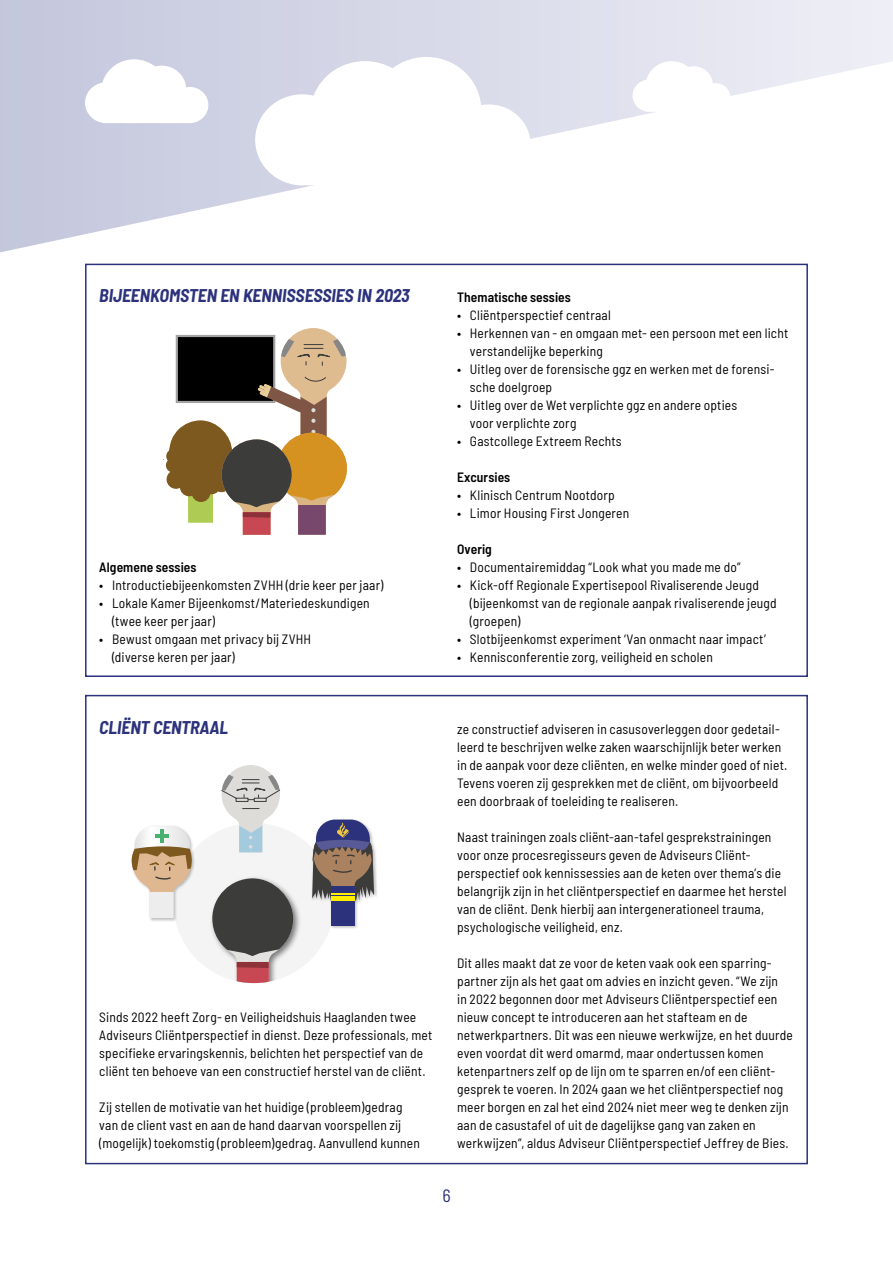
<style>
.page{position:relative;width:893px;height:1263px;background:#fff}
.page>*{position:absolute;margin:0;border:0;box-sizing:border-box;transform-origin:0 0}
.t1{font:italic 700 semi-condensed 18px "Barlow";letter-spacing:-.005em;color:#2c327b}
.t2{font:semi-condensed 18px "Barlow";color:#2c327b}
.t3{font:semi-condensed 13.5px/18px "Barlow";letter-spacing:.015em;color:#000}
.t4{font:600 semi-condensed 13.5px "Barlow";letter-spacing:.005em;color:#000}
</style>
<div class="page">
<svg style="left:0;top:0;width:893px;height:253px"></svg>
<svg style="left:255px;top:57px;width:276px;height:128px"></svg>
<svg style="left:632px;top:61px;width:99px;height:51px"></svg>
<svg style="left:85px;top:59px;width:124px;height:64px"></svg>
<div style="left:85px;top:695px;width:723px;height:469px;border:2px solid #2c327b"></div>
<div style="left:85px;top:264px;width:723px;height:413px;border:2px solid #2c327b"></div>
<div style="left:173px;top:823px;width:161px;height:160px;background:#f4f4f4;border-radius:50%"></div>
<svg style="left:221px;top:765px;width:59px;height:87px"></svg>
<img style="left:211px;top:877px;width:89px;height:67px">
<svg style="left:212px;top:878px;width:81px;height:105px"></svg>
<img style="left:131px;top:844px;width:63px;height:77px">
<svg style="left:132px;top:826px;width:60px;height:92px"></svg>
<hr style="left:160px;top:830px;width:4px;height:13px;background:#49b170">
<hr style="left:155px;top:835px;width:14px;height:3px;background:#49b170">
<img style="left:330px;top:846px;width:47px;height:82px">
<svg style="left:312px;top:819px;width:62px;height:106px"></svg>
<div style="left:166px;top:458px;width:14px;height:14px;background:#7d581f;border-radius:50%"></div>
<div style="left:167px;top:470px;width:18px;height:19px;background:#7d581f;border-radius:50%"></div>
<svg style="left:166px;top:449px;width:14px;height:14px"></svg>
<svg style="left:169px;top:328px;width:178px;height:207px"></svg>
<h1 class="t1" style="left:99px;top:282px;width:312px">BIJEENKOMSTEN EN KENNISSESSIES IN 2023</h1>
<p class="t4" style="left:99px;top:557px;width:99px">Algemene sessies</p>
<p class="t3" style="left:99px;top:575px;width:286px">• Introductiebijeenkomsten ZVHH (drie keer per jaar)</p>
<p class="t3" style="left:112px;top:593px;width:259px;text-indent:-13px">• Lokale Kamer Bijeenkomst/Materiedeskundigen (twee keer per jaar)</p>
<p class="t3" style="left:112px;top:629px;width:201px;text-indent:-13px">• Bewust omgaan met privacy bij ZVHH (diverse keren per jaar)</p>
<p class="t4" style="left:457px;top:287px;width:115px">Thematische sessies</p>
<p class="t3" style="left:457px;top:305px;width:155px">• Cliëntperspectief centraal</p>
<p class="t3" style="left:470px;top:323px;width:320px;text-indent:-13px">• Herkennen van - en omgaan met- een persoon met een licht verstandelijke beperking</p>
<p class="t3" style="left:470px;top:359px;width:306px;text-indent:-13px">• Uitleg over de forensische ggz en werken met de forensi&shy;sche doelgroep</p>
<p class="t3" style="left:470px;top:395px;width:269px;text-indent:-13px">• Uitleg over de Wet verplichte ggz en andere opties voor verplichte zorg</p>
<p class="t3" style="left:457px;top:431px;width:166px">• Gastcollege Extreem Rechts</p>
<p class="t4" style="left:457px;top:467px;width:55px">Excursies</p>
<p class="t3" style="left:457px;top:485px;width:159px">• Klinisch Centrum Nootdorp</p>
<p class="t3" style="left:457px;top:503px;width:174px">• Limor Housing First Jongeren</p>
<p class="t4" style="left:457px;top:539px;width:36px">Overig</p>
<p class="t3" style="left:457px;top:557px;width:285px">• Documentairemiddag “Look what you made me do”</p>
<p class="t3" style="left:470px;top:575px;width:308px;text-indent:-13px">• Kick-off Regionale Expertisepool Rivaliserende Jeugd (bijeenkomst van de regionale aanpak rivaliserende jeugd (groepen)</p>
<p class="t3" style="left:457px;top:629px;width:310px">• Slotbijeenkomst experiment ‘Van onmacht naar impact’</p>
<p class="t3" style="left:457px;top:647px;width:257px">• Kennisconferentie zorg, veiligheid en scholen</p>
<h1 class="t1" style="left:99px;top:714px;width:130px">CLIËNT CENTRAAL</h1>
<p class="t3" style="left:99px;top:1007px;width:335px">Sinds 2022 heeft Zorg- en Veiligheidshuis Haaglanden twee Adviseurs Cliëntperspectief in dienst. Deze professionals, met specifieke ervaringskennis, belichten het perspectief van de cliënt ten behoeve van een constructief herstel van de cliënt.</p>
<p class="t3" style="left:99px;top:1097px;width:322px">Zij stellen de motivatie van het huidige (probleem)gedrag van de client vast en aan de hand daarvan voorspellen zij (mogelijk) toekomstig (probleem)gedrag. Aanvullend kunnen</p>
<p class="t3" style="left:457px;top:719px;width:332px">ze constructief adviseren in casusoverleggen door gedetail&shy;leerd te beschrijven welke zaken waarschijnlijk beter werken in de aanpak voor deze cliënten, en welke minder goed of niet.<br>Tevens voeren zij gesprekken met de cliënt, om bijvoorbeeld een doorbraak of toeleiding te realiseren.</p>
<p class="t3" style="left:457px;top:827px;width:331px">Naast trainingen zoals cliënt-aan-tafel gesprekstrainingen voor onze procesregisseurs geven de Adviseurs Cliënt&shy;perspectief ook kennissessies aan de keten over thema’s die belangrijk zijn in het cliëntperspectief en daarmee het herstel van de cliënt. Denk hierbij aan intergenerationeel trauma, psychologische veiligheid, enz.</p>
<p class="t3" style="left:457px;top:953px;width:337px">Dit alles maakt dat ze voor de keten vaak ook een sparring&shy;partner zijn als het gaat om advies en inzicht geven. “We zijn<br>in 2022 begonnen door met Adviseurs Cliëntperspectief een nieuw concept te introduceren aan het stafteam en de netwerkpartners. Dit was een nieuwe werkwijze, en het duurde even voordat dit werd omarmd, maar ondertussen komen ketenpartners zelf op de lijn om te sparren en/of een cliënt&shy;gesprek te voeren. In 2024 gaan we het cliëntperspectief nog meer borgen en zal het eind 2024 niet meer weg te denken zijn aan de casustafel of uit de dagelijkse gang van zaken en werkwijzen”, aldus Adviseur Cliëntperspectief Jeffrey de Bies.</p>
<h1 class="t2" style="left:442px;top:1182px;width:10px">6</h1>
</div>
